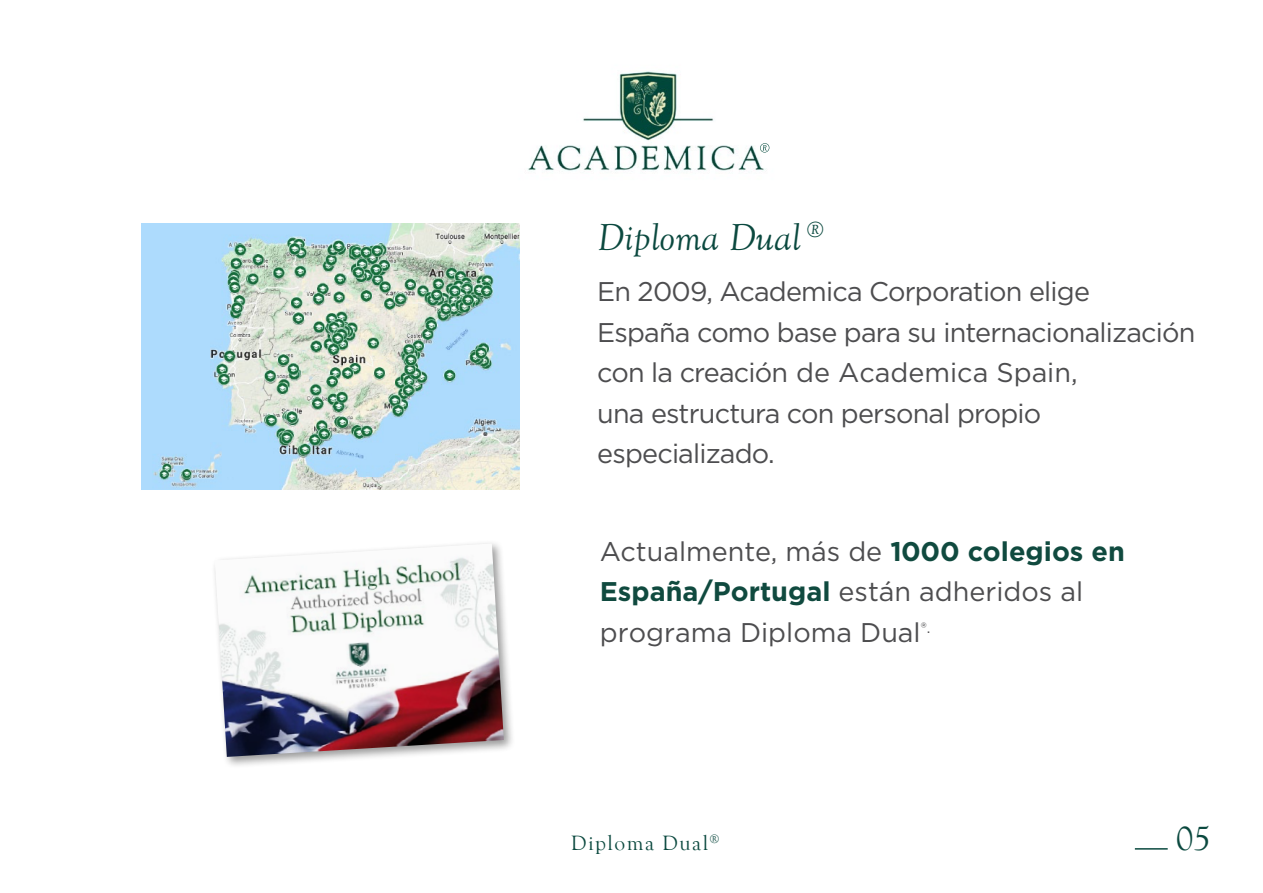
<style>
.page{position:relative;width:1263px;height:893px;background:#fff}
.page>*{position:absolute;margin:0;border:0;box-sizing:border-box;transform-origin:0 0}
.t1{font:italic 39px "Goudy Old Sty";color:#0b493f}
.t2{font:34.5px "Goudy Old Style T";color:#0b493f}
.t3{font:27px/40.5px "Gotham";letter-spacing:-.03em;color:#4d4d4f}
.t4{font:27px/40.5px "Gotham";color:#4d4d4f}
.t5{font:21.3px "Goudy Old Style T";letter-spacing:.07em;color:#0b493f}
.s1{font-weight:700;color:#104a3f}
</style>
<div class="page">
<img style="left:141px;top:224px;width:378px;height:265px">
<svg style="left:214px;top:568px;width:298px;height:198px"></svg>
<img style="left:215px;top:543px;width:289px;height:214px">
<img style="left:528px;top:71px;width:242px;height:100px">
<svg style="left:760px;top:143px;width:9px;height:10px"></svg>
<hr style="left:1135px;top:848px;width:33px;height:2px;background:#0b493f">
<h1 class="t1" style="left:597px;top:216px;width:228px">Diploma Dual <sup>®</sup></h1>
<p class="t3" style="left:597px;top:271px;width:600px">En 2009, Academica Corporation elige<br>España como base para su internacionalización con la creación de Academica Spain,<br>una estructura con personal propio especializado.</p>
<p class="t4" style="left:600px;top:530px;width:527px">Actualmente, más de <span class="s1">1000 colegios en<br>España/Portugal</span> están adheridos al programa Diploma Dual<sup>®.</sup></p>
<p class="t5" style="left:571px;top:831px;width:150px">Diploma Dual<sup>®</sup></p>
<p class="t2" style="left:1176px;top:819px;width:36px">05</p>
</div>
